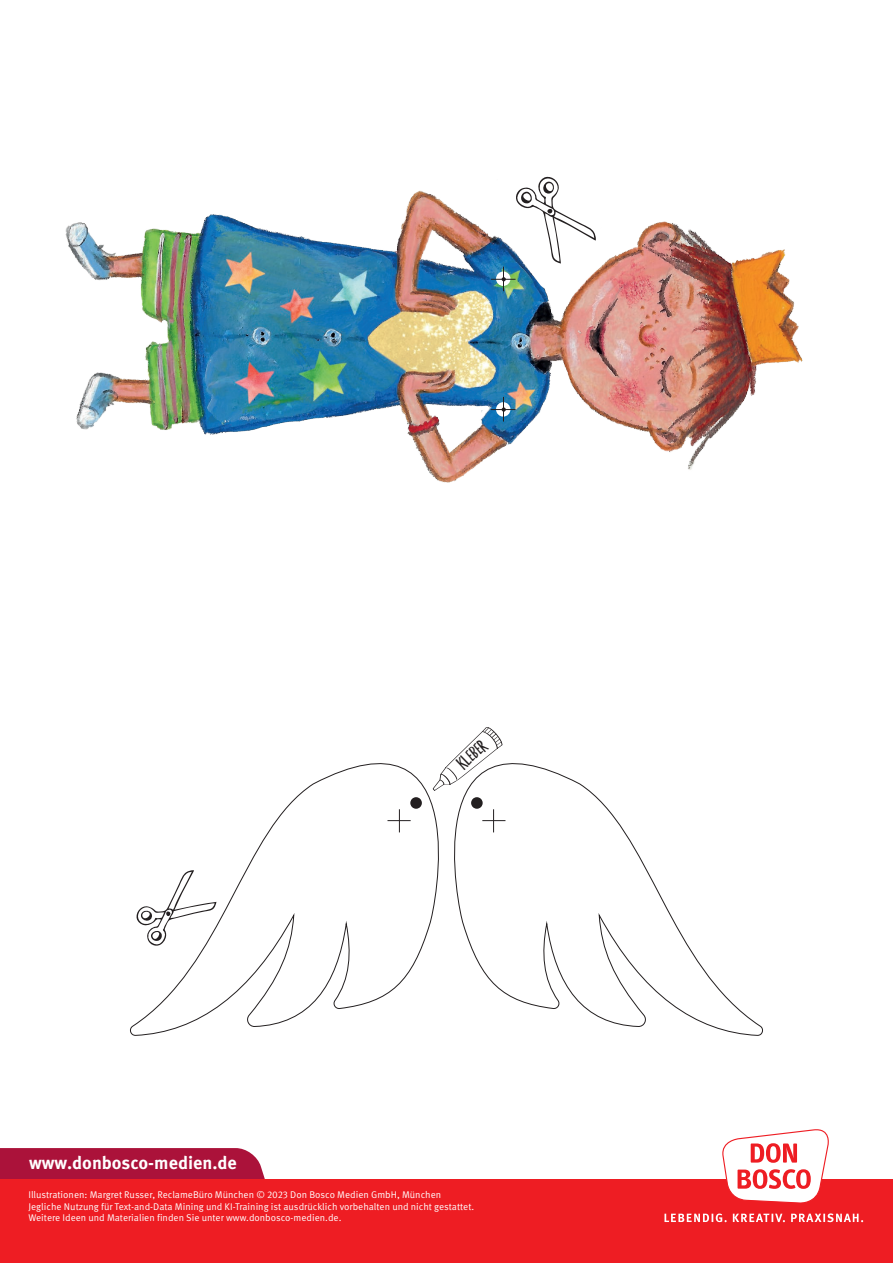
<style>
.page{position:relative;width:893px;height:1263px;background:#fff}
.page>*{position:absolute;margin:0;border:0;box-sizing:border-box;transform-origin:0 0}
.t1{font:18.6px "Delivery Note DEMO";color:#231f20}
.t2{font:700 18px "Meta OT";color:#fff}
.t3{font:9.75px/11.7px "Meta OT Norm";color:#fff}
</style>
<div class="page">
<div style="left:0;top:1148px;width:265px;height:31px;background:#ab123a"></div>
<div style="left:0;top:1179px;width:893px;height:84px;background:#ee1d23"></div>
<svg style="left:722px;top:1129px;width:107px;height:74px"></svg>
<svg style="left:664px;top:1213px;width:199px;height:9px"></svg>
<img style="left:65px;top:190px;width:738px;height:293px">
<svg style="left:491px;top:397px;width:25px;height:24px"></svg>
<svg style="left:491px;top:176px;width:105px;height:115px"></svg>
<svg style="left:477px;top:763px;width:286px;height:273px"></svg>
<svg style="left:482px;top:809px;width:23px;height:23px"></svg>
<div style="left:471px;top:797px;width:12px;height:12px;background:#231f20;border-radius:50%"></div>
<svg style="left:130px;top:763px;width:347px;height:273px"></svg>
<svg style="left:387px;top:809px;width:24px;height:23px"></svg>
<div style="left:410px;top:797px;width:12px;height:12px;background:#231f20;border-radius:50%"></div>
<svg style="left:135px;top:870px;width:81px;height:77px"></svg>
<svg style="left:432px;top:727px;width:71px;height:64px"></svg>
<p class="t1" style="left:453px;top:757px;width:35px;rotate:-41deg">KLEBER</p>
<h2 class="t2" style="left:29px;top:1151px;width:209px">www.donbosco-medien.de</h2>
<p class="t3" style="left:28px;top:1189px;width:447px">Illustrationen: Margret Russer, ReclameBüro München © 2023 Don Bosco Medien GmbH, München<br>Jegliche Nutzung für Text-and-Data Mining und KI-Training ist ausdrücklich vorbehalten und nicht gestattet.<br>Weitere Ideen und Materialien finden Sie unter www.donbosco-medien.de.</p>
</div>
